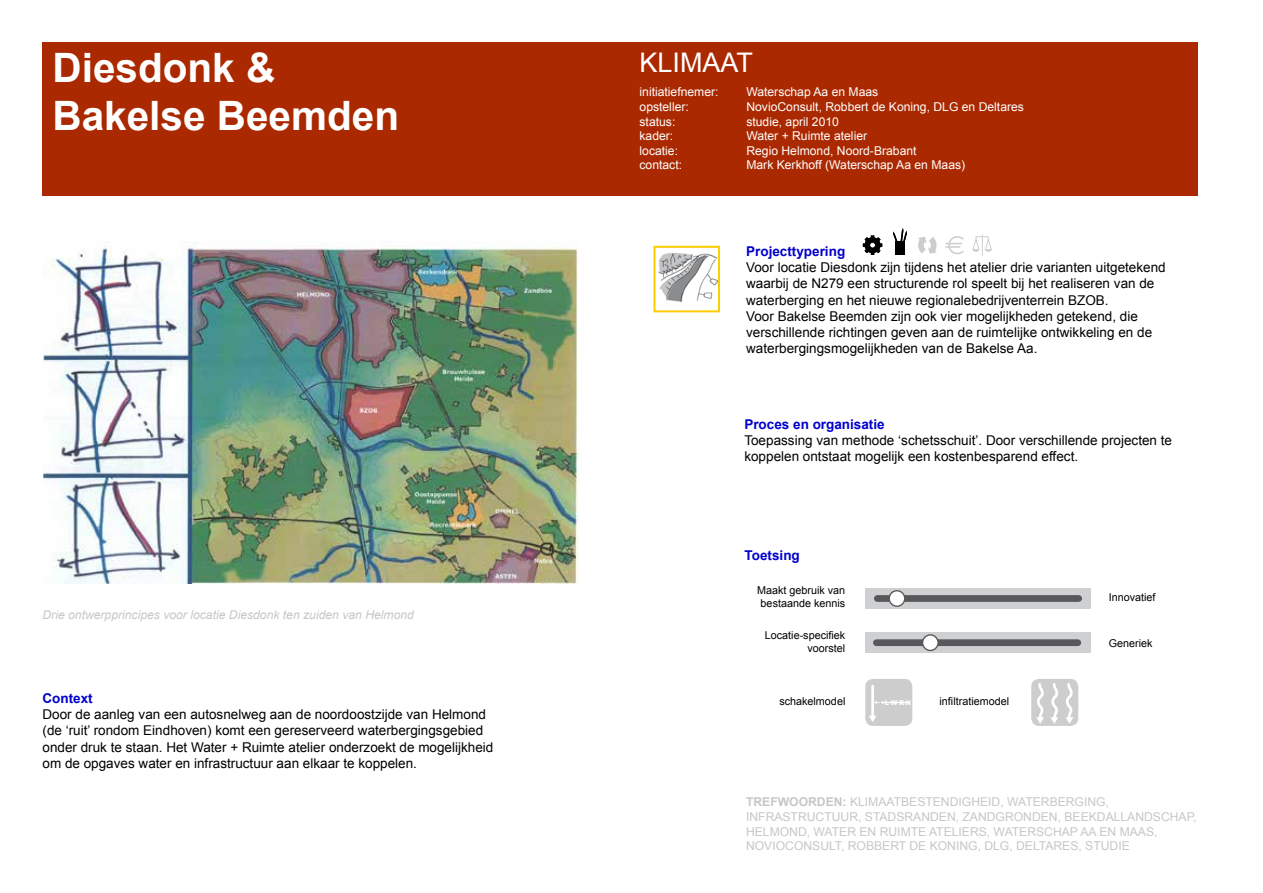
<style>
.page{position:relative;width:1263px;height:893px;background:#fff}
.page>*{position:absolute;margin:0;border:0;box-sizing:border-box;transform-origin:0 0}
.t1{font:700 40.5px/48.6px "Arial";color:#fff}
.t2{font:27px "Arial";color:#fff}
.t3{font:13.5px/16.2px "Arial";color:#000}
.t4{font:700 13.5px "Arial";color:#0000ce}
.t5{font:12.15px/14.5px "Arial";color:#fff}
.t6{font:12.15px/14.5px "Arial";color:#c6c7c8}
.t7{font:italic 12.15px "Arial";color:#c6c7c8}
.t8{font:10.8px/12.9px "Arial";color:#000;text-align:center}
.t9{font:900 6.6px "Arial";color:#fff}
.s1{font-weight:700}
</style>
<div class="page">
<div style="left:43px;top:43px;width:1155px;height:153px;background:#ab2900"></div>
<img style="left:44px;top:241px;width:534px;height:342px">
<svg style="left:918px;top:237px;width:19px;height:17px"></svg>
<svg style="left:945px;top:236px;width:19px;height:19px"></svg>
<svg style="left:972px;top:235px;width:20px;height:21px"></svg>
<svg style="left:862px;top:235px;width:21px;height:20px"></svg>
<div style="left:864px;top:237px;width:16px;height:16px;border:5px solid #000;border-radius:50%"></div>
<svg style="left:893px;top:228px;width:14px;height:27px"></svg>
<img style="left:658px;top:253px;width:59px;height:49px">
<div style="left:653px;top:246px;width:67px;height:66px;border:2px solid #ffcd00"></div>
<div style="left:1031px;top:679px;width:47px;height:47px;background:#cdcdcd;border-radius:8px"></div>
<svg style="left:1036px;top:683px;width:37px;height:41px"></svg>
<div style="left:865px;top:679px;width:47px;height:47px;background:#cdcdcd;border-radius:8px"></div>
<hr style="left:871px;top:686px;width:3px;height:33px;background:#fff">
<svg style="left:869px;top:716px;width:7px;height:6px"></svg>
<svg style="left:874px;top:701px;width:36px;height:3px"></svg>
<div style="left:865px;top:588px;width:226px;height:21px;background:#cfd0d1"></div>
<div style="left:877px;top:595px;width:202px;height:7px;background:#58585a"></div>
<svg style="left:889px;top:591px;width:16px;height:15px"></svg>
<div style="left:888px;top:590px;width:17px;height:17px;border:1px solid #58585a;border-radius:50%"></div>
<div style="left:865px;top:632px;width:226px;height:21px;background:#cfd0d1"></div>
<div style="left:876px;top:639px;width:202px;height:7px;background:#58585a"></div>
<div style="left:922px;top:635px;width:16px;height:15px;background:#fff;border-radius:50%"></div>
<div style="left:922px;top:634px;width:17px;height:17px;border:1px solid #58585a;border-radius:50%"></div>
<h1 class="t1" style="left:53px;top:44px;width:348px">Diesdonk &amp;<br>Bakelse Beemden</h1>
<h2 class="t2" style="left:639px;top:45px;width:115px">KLIMAAT</h2>
<p class="t5" style="left:639px;top:85px;width:80px">initiatiefnemer: opsteller: status:<br>kader:<br>locatie: contact:</p>
<p class="t5" style="left:746px;top:85px;width:279px">Waterschap Aa en Maas<br>NovioConsult, Robbert de Koning, DLG en Deltares studie, april 2010<br>Water + Ruimte atelier<br>Regio Helmond, Noord-Brabant<br>Mark Kerkhoff (Waterschap Aa en Maas)</p>
<p class="t4" style="left:746px;top:242px;width:101px">Projecttypering</p>
<p class="t3" style="left:746px;top:259px;width:421px">Voor locatie Diesdonk zijn tijdens het atelier drie varianten uitgetekend waarbij de N279 een structurende rol speelt bij het realiseren van de waterberging en het nieuwe regionalebedrijventerrein BZOB.<br>Voor Bakelse Beemden zijn ook vier mogelijkheden getekend, die verschillende richtingen geven aan de ruimtelijke ontwikkeling en de waterbergingsmogelijkheden van de Bakelse Aa.</p>
<p class="t4" style="left:744px;top:415px;width:142px">Proces en organisatie</p>
<p class="t3" style="left:744px;top:432px;width:429px">Toepassing van methode ‘schetsschuit’. Door verschillende projecten te koppelen ontstaat mogelijk een kostenbesparend effect.</p>
<p class="t7" style="left:43px;top:607px;width:373px">Drie ontwerpprincipes voor locatie Diesdonk ten zuiden van Helmond</p>
<p class="t4" style="left:43px;top:689px;width:52px">Context</p>
<p class="t3" style="left:43px;top:706px;width:452px">Door de aanleg van een autosnelweg aan de noordoostzijde van Helmond (de ‘ruit’ rondom Eindhoven) komt een gereserveerd waterbergingsgebied onder druk te staan. Het Water + Ruimte atelier onderzoekt de mogelijkheid om de opgaves water en infrastructuur aan elkaar te koppelen.</p>
<p class="t4" style="left:745px;top:546px;width:57px">Toetsing</p>
<p class="t8" style="left:757px;top:584px;width:90px">Maakt gebruik van bestaande kennis</p>
<p class="t8" style="left:765px;top:629px;width:82px;text-align:right">Locatie-specifiek voorstel</p>
<p class="t8" style="left:779px;top:695px;width:68px">schakelmodel</p>
<p class="t8" style="left:939px;top:695px;width:71px">infiltratiemodel</p>
<p class="t9" style="left:885px;top:698px;width:28px">LWRN</p>
<p class="t8" style="left:1109px;top:591px;width:48px">Innovatief</p>
<p class="t8" style="left:1109px;top:637px;width:45px">Generiek</p>
<p class="t6" style="left:746px;top:795px;width:452px"><span class="s1">TREFWOORDEN:</span> KLIMAATBESTENDIGHEID, WATERBERGING, INFRASTRUCTUUR, STADSRANDEN, ZANDGRONDEN, BEEKDALLANDSCHAP, HELMOND, WATER EN RUIMTE ATELIERS, WATERSCHAP AA EN MAAS, NOVIOCONSULT, ROBBERT DE KONING, DLG, DELTARES, STUDIE</p>
</div>
